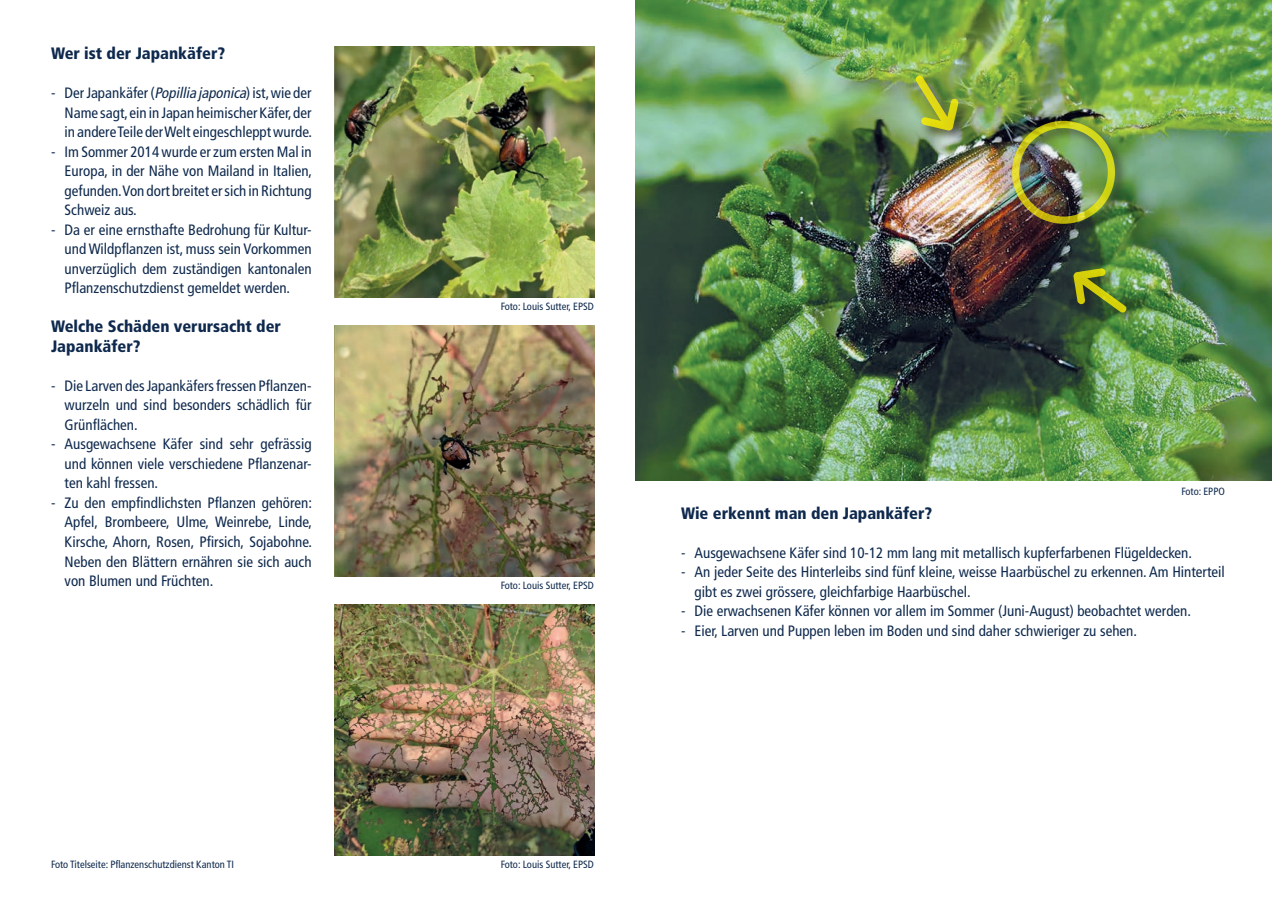
<style>
.page{position:relative;width:1272px;height:902px;background:#fff}
.page>*{position:absolute;margin:0;border:0;box-sizing:border-box;transform-origin:0 0}
.t1{font:900 condensed 16.5px "Frutiger LT Std";color:#0e294d}
.t2{font:condensed 15px "Frutiger LT Std";color:#0e294d}
.t3{font:condensed 10.5px "Frutiger LT Std";color:#0e294d}
.s1{font-style:italic}
</style>
<div class="page">
<img style="left:334px;top:47px;width:261px;height:251px">
<img style="left:334px;top:325px;width:261px;height:251px">
<img style="left:334px;top:604px;width:261px;height:251px">
<img style="left:636px;top:0;width:635px;height:480px">
<div style="left:1009px;top:119px;width:120px;height:119px;background:#231f20;opacity:.75"></div>
<div style="left:1012px;top:121px;width:102px;height:103px;border:7px solid #fff101;border-radius:50%"></div>
<div style="left:1071px;top:267px;width:68px;height:59px;background:#231f20;opacity:.75"></div>
<svg style="left:1073px;top:268px;width:53px;height:45px;background:#768b2c"></svg>
<div style="left:913px;top:74px;width:59px;height:70px;background:#231f20;opacity:.75"></div>
<svg style="left:915px;top:75px;width:43px;height:56px;background:#9aad39"></svg>
<p class="t1" style="left:51px;top:43px;width:175px">Wer ist der Japankäfer?</p>
<p class="t2" style="left:51px;top:84px;width:262px">- Der Japankäfer (<span class="s1">Popillia japonica</span>) ist, wie der</p>
<p class="t2" style="left:65px;top:104px;width:248px">Name sagt, ein in Japan heimischer Käfer, der</p>
<p class="t2" style="left:65px;top:123px;width:249px">in andere Teile der Welt eingeschleppt wurde.</p>
<p class="t2" style="left:51px;top:143px;width:262px">- Im Sommer 2014 wurde er zum ersten Mal in</p>
<p class="t2" style="left:65px;top:162px;width:249px">Europa, in der Nähe von Mailand in Italien,</p>
<p class="t2" style="left:65px;top:182px;width:248px">gefunden. Von dort breitet er sich in Richtung</p>
<p class="t2" style="left:65px;top:201px;width:74px">Schweiz aus.</p>
<p class="t2" style="left:51px;top:221px;width:262px">- Da er eine ernsthafte Bedrohung für Kultur-</p>
<p class="t2" style="left:65px;top:240px;width:248px">und Wildpflanzen ist, muss sein Vorkommen</p>
<p class="t2" style="left:65px;top:260px;width:248px">unverzüglich dem zuständigen kantonalen</p>
<p class="t2" style="left:65px;top:279px;width:227px">Pflanzenschutzdienst gemeldet werden.</p>
<p class="t1" style="left:51px;top:316px;width:231px">Welche Schäden verursacht der</p>
<p class="t1" style="left:51px;top:336px;width:91px">Japankäfer?</p>
<p class="t2" style="left:51px;top:377px;width:262px">- Die Larven des Japankäfers fressen Pflanzen-</p>
<p class="t2" style="left:65px;top:396px;width:248px">wurzeln und sind besonders schädlich für</p>
<p class="t2" style="left:65px;top:416px;width:75px">Grünflächen.</p>
<p class="t2" style="left:51px;top:435px;width:262px">- Ausgewachsene Käfer sind sehr gefrässig</p>
<p class="t2" style="left:65px;top:455px;width:248px">und können viele verschiedene Pflanzenar-</p>
<p class="t2" style="left:65px;top:474px;width:95px">ten kahl fressen.</p>
<p class="t2" style="left:51px;top:494px;width:262px">- Zu den empfindlichsten Pflanzen gehören:</p>
<p class="t2" style="left:65px;top:513px;width:249px">Apfel, Brombeere, Ulme, Weinrebe, Linde,</p>
<p class="t2" style="left:65px;top:533px;width:249px">Kirsche, Ahorn, Rosen, Pfirsich, Sojabohne.</p>
<p class="t2" style="left:65px;top:552px;width:248px">Neben den Blättern ernähren sie sich auch</p>
<p class="t2" style="left:65px;top:572px;width:150px">von Blumen und Früchten.</p>
<p class="t3" style="left:500px;top:300px;width:95px">Foto: Louis Sutter, EPSD</p>
<p class="t3" style="left:500px;top:579px;width:95px">Foto: Louis Sutter, EPSD</p>
<p class="t3" style="left:1181px;top:485px;width:45px">Foto: EPPO</p>
<p class="t1" style="left:681px;top:503px;width:253px">Wie erkennt man den Japankäfer?</p>
<p class="t2" style="left:681px;top:543px;width:512px">- Ausgewachsene Käfer sind 10-12 mm lang mit metallisch kupferfarbenen Flügeldecken.</p>
<p class="t2" style="left:681px;top:563px;width:545px">- An jeder Seite des Hinterleibs sind fünf kleine, weisse Haarbüschel zu erkennen. Am Hinterteil</p>
<p class="t2" style="left:694px;top:582px;width:277px">gibt es zwei grössere, gleichfarbige Haarbüschel.</p>
<p class="t2" style="left:681px;top:602px;width:511px">- Die erwachsenen Käfer können vor allem im Sommer (Juni-August) beobachtet werden.</p>
<p class="t2" style="left:681px;top:621px;width:457px">- Eier, Larven und Puppen leben im Boden und sind daher schwieriger zu sehen.</p>
<p class="t3" style="left:51px;top:858px;width:184px">Foto Titelseite: Pflanzenschutzdienst Kanton TI</p>
<p class="t3" style="left:500px;top:858px;width:95px">Foto: Louis Sutter, EPSD</p>
</div>
